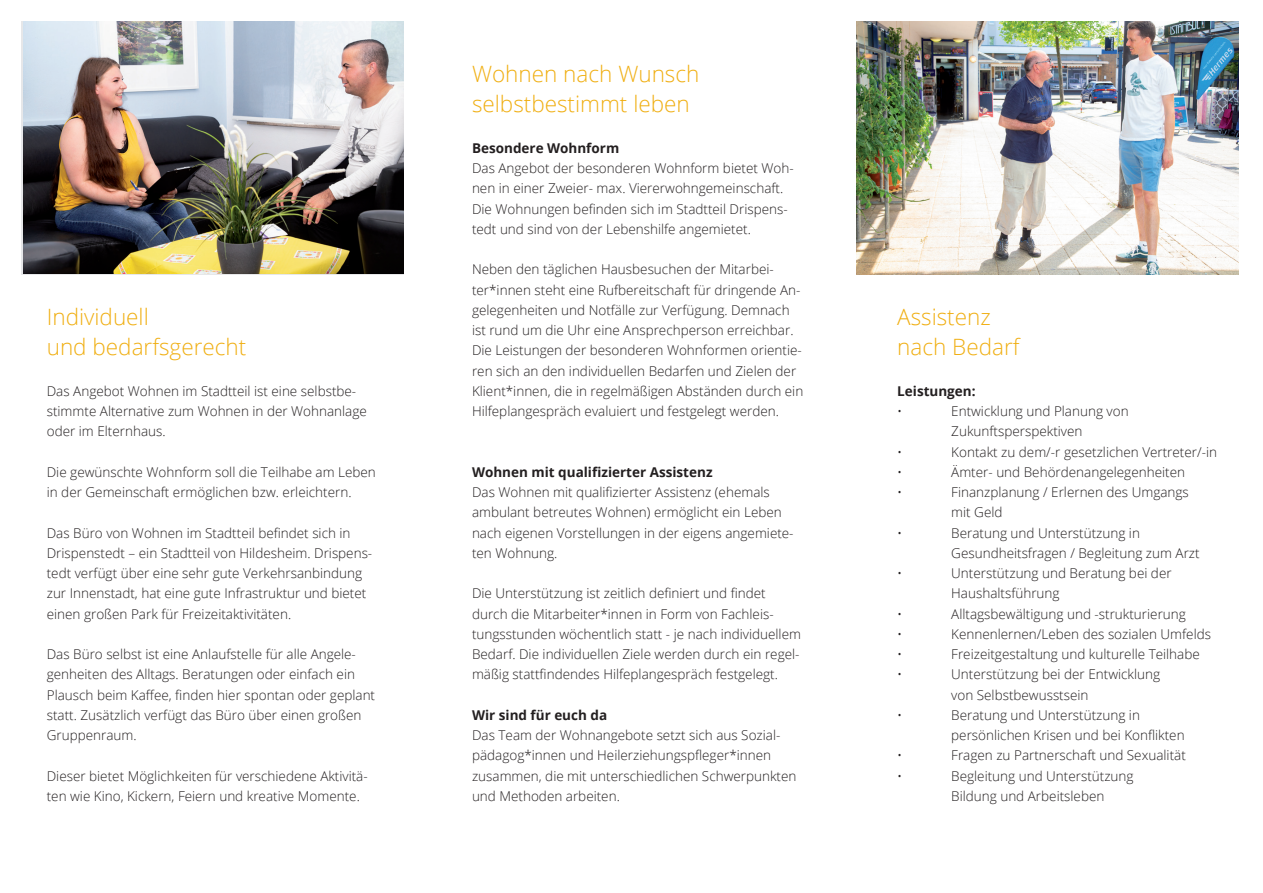
<style>
.page{position:relative;width:1263px;height:893px;background:#fff}
.page>*{position:absolute;margin:0;border:0;box-sizing:border-box;transform-origin:0 0}
.t1{font:300 22.5px/30.3px "Open Sans";color:#f0af13}
.t2{font:300 13.5px/20.2px "Open Sans";color:#231f20}
.t3{font:700 13.5px "Open Sans";color:#231f20}
</style>
<div class="page">
<img style="left:24px;top:21px;width:380px;height:253px">
<img style="left:856px;top:21px;width:383px;height:253px">
<h1 class="t1" style="left:47px;top:301px;width:201px">Individuell<br>und bedarfsgerecht</h1>
<p class="t2" style="left:47px;top:381px;width:322px">Das Angebot Wohnen im Stadtteil ist eine selbstbe&shy;stimmte Alternative zum Wohnen in der Wohnanlage oder im Elternhaus.</p>
<p class="t2" style="left:47px;top:462px;width:331px">Die gewünschte Wohnform soll die Teilhabe am Leben in der Gemeinschaft ermöglichen bzw. erleichtern.</p>
<p class="t2" style="left:47px;top:522px;width:327px">Das Büro von Wohnen im Stadtteil befindet sich in Drispenstedt – ein Stadtteil von Hildesheim. Drispens&shy;tedt verfügt über eine sehr gute Verkehrsanbindung zur Innenstadt, hat eine gute Infrastruktur und bietet einen großen Park für Freizeitaktivitäten.</p>
<p class="t2" style="left:47px;top:644px;width:330px">Das Büro selbst ist eine Anlaufstelle für alle Angele&shy;genheiten des Alltags. Beratungen oder einfach ein Plausch beim Kaffee, finden hier spontan oder geplant statt. Zusätzlich verfügt das Büro über einen großen Gruppenraum.</p>
<p class="t2" style="left:47px;top:765px;width:322px">Dieser bietet Möglichkeiten für verschiedene Aktivitä&shy;ten wie Kino, Kickern, Feiern und kreative Momente.</p>
<h1 class="t1" style="left:472px;top:58px;width:229px">Wohnen nach Wunsch selbstbestimmt leben</h1>
<p class="t3" style="left:472px;top:138px;width:149px">Besondere Wohnform</p>
<p class="t2" style="left:472px;top:158px;width:323px">Das Angebot der besonderen Wohnform bietet Woh&shy;nen in einer Zweier- max. Viererwohngemeinschaft.<br>Die Wohnungen befinden sich im Stadtteil Drispens&shy;tedt und sind von der Lebenshilfe angemietet.</p>
<p class="t2" style="left:472px;top:259px;width:333px">Neben den täglichen Hausbesuchen der Mitarbei&shy;ter*innen steht eine Rufbereitschaft für dringende An&shy;gelegenheiten und Notfälle zur Verfügung. Demnach ist rund um die Uhr eine Ansprechperson erreichbar.<br>Die Leistungen der besonderen Wohnformen orientie&shy;ren sich an den individuellen Bedarfen und Zielen der Klient*innen, die in regelmäßigen Abständen durch ein Hilfeplangespräch evaluiert und festgelegt werden.</p>
<p class="t3" style="left:472px;top:462px;width:242px">Wohnen mit qualifizierter Assistenz</p>
<p class="t2" style="left:472px;top:482px;width:323px">Das Wohnen mit qualifizierter Assistenz (ehemals ambulant betreutes Wohnen) ermöglicht ein Leben nach eigenen Vorstellungen in der eigens angemiete&shy;ten Wohnung.</p>
<p class="t2" style="left:472px;top:583px;width:330px">Die Unterstützung ist zeitlich definiert und findet durch die Mitarbeiter*innen in Form von Fachleis&shy;tungsstunden wöchentlich statt - je nach individuellem Bedarf. Die individuellen Ziele werden durch ein regel&shy;mäßig stattfindendes Hilfeplangespräch festgelegt.</p>
<p class="t3" style="left:472px;top:705px;width:137px">Wir sind für euch da</p>
<p class="t2" style="left:472px;top:725px;width:326px">Das Team der Wohnangebote setzt sich aus Sozial&shy;pädagog*innen und Heilerziehungspfleger*innen zusammen, die mit unterschiedlichen Schwerpunkten und Methoden arbeiten.</p>
<h1 class="t1" style="left:897px;top:301px;width:124px">Assistenz nach Bedarf</h1>
<p class="t3" style="left:897px;top:381px;width:80px">Leistungen:</p>
<p class="t2" style="left:897px;top:401px;width:7px">•</p>
<p class="t2" style="left:951px;top:401px;width:179px">Entwicklung und Planung von<br>Zukunftsperspektiven</p>
<p class="t2" style="left:897px;top:441px;width:7px">•</p>
<p class="t2" style="left:951px;top:441px;width:267px">Kontakt zu dem/-r gesetzlichen Vertreter/-in</p>
<p class="t2" style="left:897px;top:462px;width:7px">•</p>
<p class="t2" style="left:951px;top:462px;width:235px">Ämter- und Behördenangelegenheiten</p>
<p class="t2" style="left:897px;top:482px;width:7px">•</p>
<p class="t2" style="left:951px;top:482px;width:239px">Finanzplanung / Erlernen des Umgangs mit Geld</p>
<p class="t2" style="left:897px;top:522px;width:7px">•</p>
<p class="t2" style="left:951px;top:522px;width:250px">Beratung und Unterstützung in<br>Gesundheitsfragen / Begleitung zum Arzt</p>
<p class="t2" style="left:897px;top:563px;width:7px">•</p>
<p class="t2" style="left:951px;top:563px;width:222px">Unterstützung und Beratung bei der<br>Haushaltsführung</p>
<p class="t2" style="left:897px;top:603px;width:7px">•</p>
<p class="t2" style="left:951px;top:603px;width:236px">Alltagsbewältigung und -strukturierung</p>
<p class="t2" style="left:897px;top:624px;width:7px">•</p>
<p class="t2" style="left:951px;top:624px;width:261px">Kennenlernen/Leben des sozialen Umfelds</p>
<p class="t2" style="left:897px;top:644px;width:7px">•</p>
<p class="t2" style="left:951px;top:644px;width:250px">Freizeitgestaltung und kulturelle Teilhabe</p>
<p class="t2" style="left:897px;top:664px;width:7px">•</p>
<p class="t2" style="left:951px;top:664px;width:210px">Unterstützung bei der Entwicklung von Selbstbewusstsein</p>
<p class="t2" style="left:897px;top:705px;width:7px">•</p>
<p class="t2" style="left:951px;top:705px;width:235px">Beratung und Unterstützung in persönlichen Krisen und bei Konflikten</p>
<p class="t2" style="left:897px;top:745px;width:7px">•</p>
<p class="t2" style="left:951px;top:745px;width:236px">Fragen zu Partnerschaft und Sexualität</p>
<p class="t2" style="left:897px;top:765px;width:7px">•</p>
<p class="t2" style="left:951px;top:765px;width:184px">Begleitung und Unterstützung<br>Bildung und Arbeitsleben</p>
</div>
